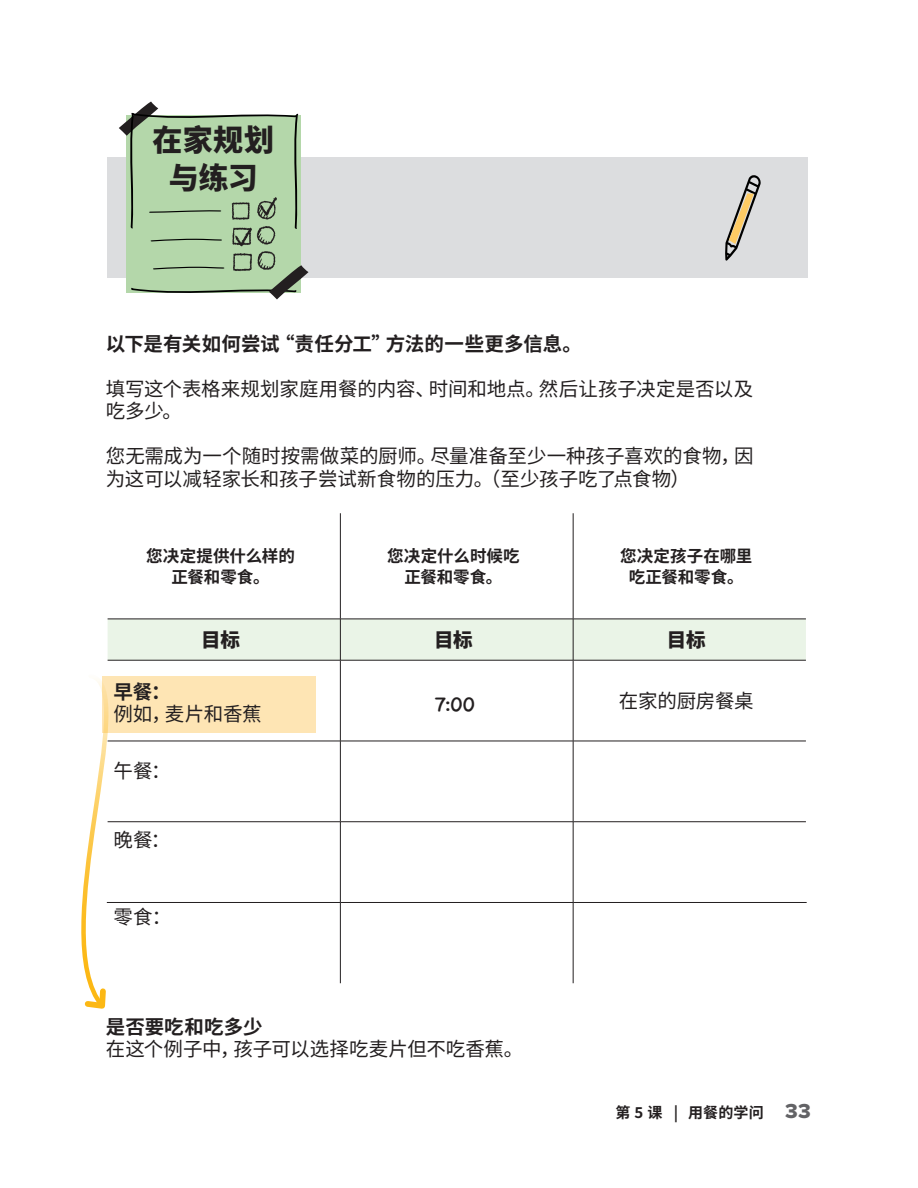
<style>
.page{position:relative;width:918px;height:1188px;background:#fff}
.page>*{position:absolute;margin:0;border:0;box-sizing:border-box;transform-origin:0 0}
.t1{font:800 30px/37.5px "Source Han Sans CN";letter-spacing:.005em;color:#231f20;text-align:center}
.t2{font:20.4px "Chalkboard SE";color:#231f20}
.body{font:19.5px/22.5px "Source Han Sans CN";letter-spacing:-.005em;color:#231f20}
.Intro_paragraph{font:700 19.5px "Source Han Sans CN";letter-spacing:.005em;color:#231f20}
.t3{font:800 19.5px "Source Han Sans CN";color:#231f20}
.t4{font:700 16.5px/21px "Source Han Sans CN";letter-spacing:.005em;color:#231f20;text-align:center}
.t5{font:700 15px "Source Han Sans CN";letter-spacing:.01em;color:#231f20}
.s1{font-weight:700}
.s2{font-family:"Proxima Nova Extrabld";font-weight:400;font-size:21px;color:#636366}
</style>
<div class="page">
<div style="left:102px;top:677px;width:213px;height:56px;background:#fee5b4"></div>
<div style="left:107px;top:157px;width:701px;height:120px;background:#dcdddf"></div>
<svg style="left:725px;top:175px;width:36px;height:86px"></svg>
<div style="left:108px;top:620px;width:698px;height:40px;background:#eaf4e7"></div>
<hr style="left:340px;top:513px;width:1px;height:106px;background:#231f20">
<hr style="left:573px;top:513px;width:1px;height:106px;background:#231f20">
<hr style="left:340px;top:619px;width:1px;height:41px;background:#231f20">
<hr style="left:573px;top:619px;width:1px;height:41px;background:#231f20">
<hr style="left:340px;top:660px;width:1px;height:81px;background:#231f20">
<hr style="left:573px;top:660px;width:1px;height:81px;background:#231f20">
<hr style="left:340px;top:741px;width:1px;height:81px;background:#231f20">
<hr style="left:573px;top:741px;width:1px;height:81px;background:#231f20">
<hr style="left:340px;top:822px;width:1px;height:80px;background:#231f20">
<hr style="left:573px;top:822px;width:1px;height:80px;background:#231f20">
<hr style="left:340px;top:903px;width:1px;height:80px;background:#231f20">
<hr style="left:573px;top:903px;width:1px;height:80px;background:#231f20">
<hr style="left:108px;top:619px;width:232px;height:1px;background:#231f20">
<hr style="left:340px;top:619px;width:233px;height:1px;background:#231f20">
<hr style="left:573px;top:619px;width:233px;height:1px;background:#231f20">
<hr style="left:108px;top:660px;width:232px;height:1px;background:#231f20">
<hr style="left:340px;top:660px;width:233px;height:1px;background:#231f20">
<hr style="left:573px;top:660px;width:233px;height:1px;background:#231f20">
<hr style="left:108px;top:741px;width:232px;height:1px;background:#231f20">
<hr style="left:340px;top:741px;width:233px;height:1px;background:#231f20">
<hr style="left:573px;top:741px;width:233px;height:1px;background:#231f20">
<hr style="left:108px;top:821px;width:232px;height:1px;background:#231f20">
<hr style="left:340px;top:821px;width:233px;height:1px;background:#231f20">
<hr style="left:573px;top:821px;width:233px;height:1px;background:#231f20">
<hr style="left:107px;top:902px;width:233px;height:1px;background:#231f20">
<hr style="left:340px;top:902px;width:233px;height:1px;background:#231f20">
<hr style="left:573px;top:902px;width:234px;height:1px;background:#231f20">
<svg style="left:81px;top:676px;width:41px;height:333px"></svg>
<svg style="left:119px;top:102px;width:190px;height:197px"></svg>
<p class="t1" style="left:153px;top:122px;width:123px">在家规划与练习</p>
<p class="Intro_paragraph" style="left:106px;top:332px;width:478px">以下是有关如何尝试“责任分工”方法的一些更多信息。</p>
<p class="body" style="left:106px;top:378px;width:649px">填写这个表格来规划家庭用餐的内容、时间和地点。然后让孩子决定是否以及吃多少。</p>
<p class="body" style="left:106px;top:445px;width:649px">您无需成为一个随时按需做菜的厨师。尽量准备至少一种孩子喜欢的食物，因为这可以减轻家长和孩子尝试新食物的压力。（至少孩子吃了点食物）</p>
<p class="t4" style="left:146px;top:546px;width:150px">您决定提供什么样的正餐和零食。</p>
<p class="t4" style="left:387px;top:546px;width:134px">您决定什么时候吃正餐和零食。</p>
<p class="t4" style="left:620px;top:546px;width:134px">您决定孩子在哪里吃正餐和零食。</p>
<p class="t3" style="left:201px;top:629px;width:40px">目标</p>
<p class="t3" style="left:434px;top:629px;width:40px">目标</p>
<p class="t3" style="left:667px;top:629px;width:40px">目标</p>
<p class="body" style="left:114px;top:681px;width:150px"><span class="s1">早餐：<br></span>例如，麦片和香蕉</p>
<p class="t2" style="left:435px;top:686px;width:41px">7:00</p>
<p class="body" style="left:619px;top:690px;width:136px">在家的厨房餐桌</p>
<p class="body" style="left:114px;top:760px;width:59px">午餐：</p>
<p class="body" style="left:114px;top:829px;width:58px">晚餐：</p>
<p class="body" style="left:114px;top:906px;width:59px">零食：</p>
<p class="body" style="left:106px;top:1016px;width:419px"><span class="s1">是否要吃和吃多少<br></span>在这个例子中，孩子可以选择吃麦片但不吃香蕉。</p>
<p class="t5" style="left:615px;top:1104px;width:197px">第 5 课 | 用餐的学问 <span class="s2">33</span></p>
</div>
